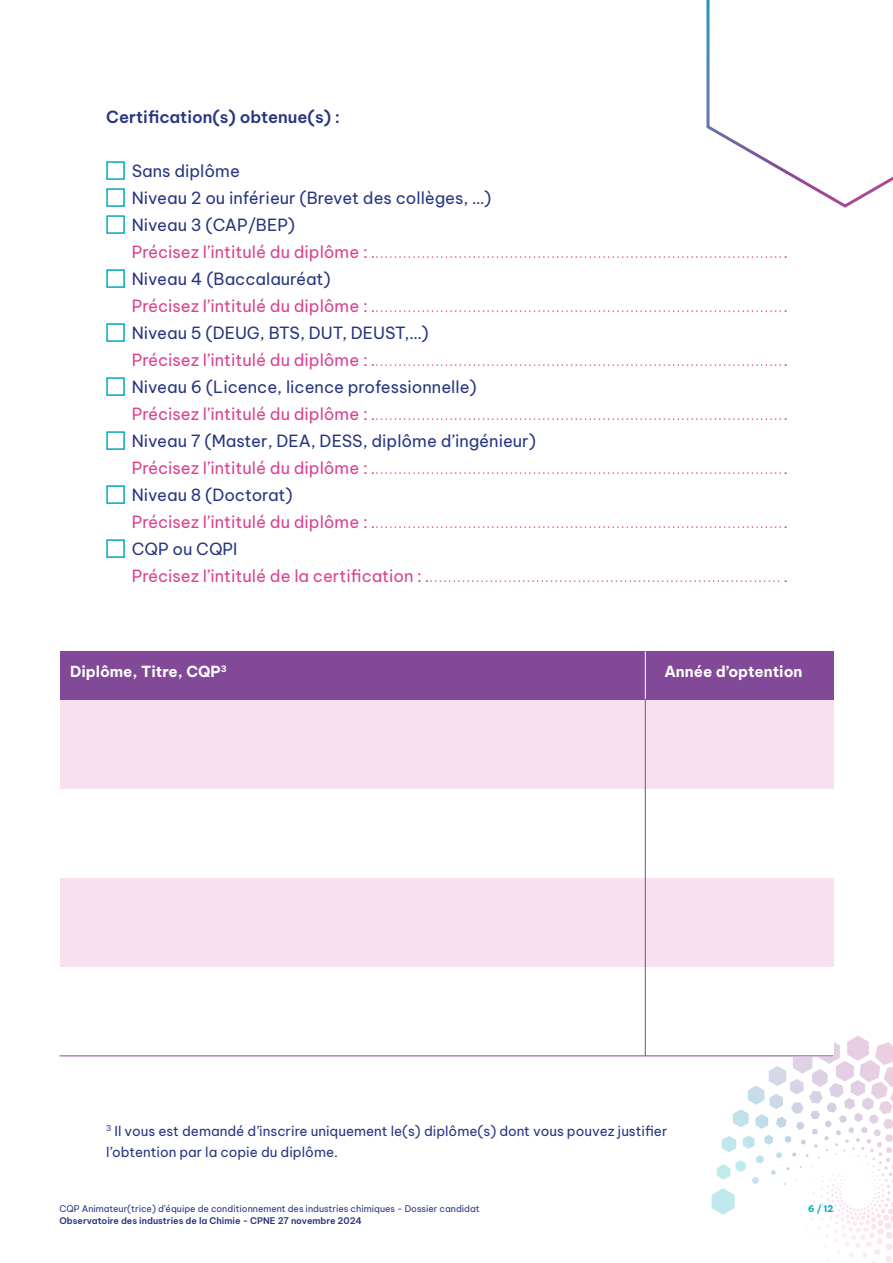
<style>
.page{position:relative;width:893px;height:1263px;background:#fff}
.page>*{position:absolute;margin:0;border:0;box-sizing:border-box;transform-origin:0 0}
.t1{font:16.5px/27px "Be Vietnam Pro";color:#283581}
.t2{font:16.5px "Be Vietnam Pro";color:#da4290}
.t3{font:600 16.5px "Be Vietnam Pro";color:#283581}
.t4{font:700 15px "Be Vietnam Pro";letter-spacing:-.005em;color:#fff}
.t5{font:13.5px/21px "Be Vietnam Pro";color:#283581}
.t6{font:9px "Be Vietnam Pro";color:#283581}
.t7{font:600 9px "Be Vietnam Pro";color:#283581}
.t8{font:700 9px "Be Vietnam Pro";color:#00a9b9}
</style>
<div class="page">
<svg style="left:706px;top:0;width:187px;height:208px"></svg>
<svg style="left:712px;top:1188px;width:23px;height:27px"></svg>
<img style="left:722px;top:1036px;width:171px;height:122px">
<div style="left:106px;top:161px;width:19px;height:19px;border:2px solid #00a9b9"></div>
<div style="left:106px;top:188px;width:19px;height:19px;border:2px solid #00a9b9"></div>
<div style="left:106px;top:215px;width:19px;height:19px;border:2px solid #00a9b9"></div>
<svg style="left:372px;top:256px;width:414px;height:2px"></svg>
<div style="left:106px;top:269px;width:19px;height:19px;border:2px solid #00a9b9"></div>
<svg style="left:372px;top:310px;width:414px;height:2px"></svg>
<div style="left:106px;top:323px;width:19px;height:19px;border:2px solid #00a9b9"></div>
<svg style="left:372px;top:364px;width:414px;height:2px"></svg>
<div style="left:106px;top:377px;width:19px;height:19px;border:2px solid #00a9b9"></div>
<svg style="left:372px;top:418px;width:414px;height:2px"></svg>
<div style="left:106px;top:431px;width:19px;height:19px;border:2px solid #00a9b9"></div>
<svg style="left:372px;top:472px;width:414px;height:2px"></svg>
<div style="left:106px;top:485px;width:19px;height:19px;border:2px solid #00a9b9"></div>
<svg style="left:372px;top:526px;width:414px;height:2px"></svg>
<div style="left:106px;top:539px;width:19px;height:19px;border:2px solid #00a9b9"></div>
<svg style="left:427px;top:580px;width:359px;height:2px"></svg>
<div style="left:60px;top:968px;width:773px;height:89px;background:#fff"></div>
<div style="left:60px;top:651px;width:773px;height:49px;background:#814997"></div>
<hr style="left:645px;top:651px;width:1px;height:88px;background:#fff">
<div style="left:60px;top:700px;width:773px;height:89px;background:#f8e0ee"></div>
<div style="left:60px;top:878px;width:773px;height:89px;background:#f8e0ee"></div>
<hr style="left:645px;top:699px;width:1px;height:357px;background:#814997">
<hr style="left:60px;top:1055px;width:773px;height:1px;background:#814997">
<p class="t3" style="left:106px;top:103px;width:235px">Certification(s) obtenue(s) :</p>
<p class="t1" style="left:132px;top:156px;width:361px">Sans diplôme<br>Niveau 2 ou inférieur (Brevet des collèges, …)<br>Niveau 3 (CAP/BEP)</p>
<p class="t2" style="left:132px;top:238px;width:238px">Précisez l’intitulé du diplôme :</p>
<p class="t1" style="left:132px;top:264px;width:200px">Niveau 4 (Baccalauréat)</p>
<p class="t2" style="left:132px;top:292px;width:238px">Précisez l’intitulé du diplôme :</p>
<p class="t1" style="left:132px;top:318px;width:298px">Niveau 5 (DEUG, BTS, DUT, DEUST,…)</p>
<p class="t2" style="left:132px;top:346px;width:238px">Précisez l’intitulé du diplôme :</p>
<p class="t1" style="left:132px;top:372px;width:347px">Niveau 6 (Licence, licence professionnelle)</p>
<p class="t2" style="left:132px;top:400px;width:238px">Précisez l’intitulé du diplôme :</p>
<p class="t1" style="left:132px;top:426px;width:406px">Niveau 7 (Master, DEA, DESS, diplôme d’ingénieur)</p>
<p class="t2" style="left:132px;top:454px;width:238px">Précisez l’intitulé du diplôme :</p>
<p class="t1" style="left:132px;top:480px;width:162px">Niveau 8 (Doctorat)</p>
<p class="t2" style="left:132px;top:508px;width:238px">Précisez l’intitulé du diplôme :</p>
<p class="t1" style="left:132px;top:534px;width:107px">CQP ou CQPI</p>
<p class="t2" style="left:132px;top:562px;width:292px">Précisez l’intitulé de la certification :</p>
<p class="t4" style="left:70px;top:659px;width:158px">Diplôme, Titre, CQP<sup>3</sup></p>
<p class="t4" style="left:664px;top:659px;width:139px">Année d’optention</p>
<p class="t5" style="left:106px;top:1119px;width:562px"><sup>3</sup> Il vous est demandé d’inscrire uniquement le(s) diplôme(s) dont vous pouvez justifier l’obtention par la copie du diplôme.</p>
<p class="t6" style="left:60px;top:1202px;width:421px">CQP Animateur(trice) d’équipe de conditionnement des industries chimiques - Dossier candidat</p>
<p class="t7" style="left:60px;top:1213px;width:304px">Observatoire des industries de la Chimie - CPNE 27 novembre 2024</p>
<p class="t8" style="left:808px;top:1201px;width:27px">6 / 12</p>
</div>
